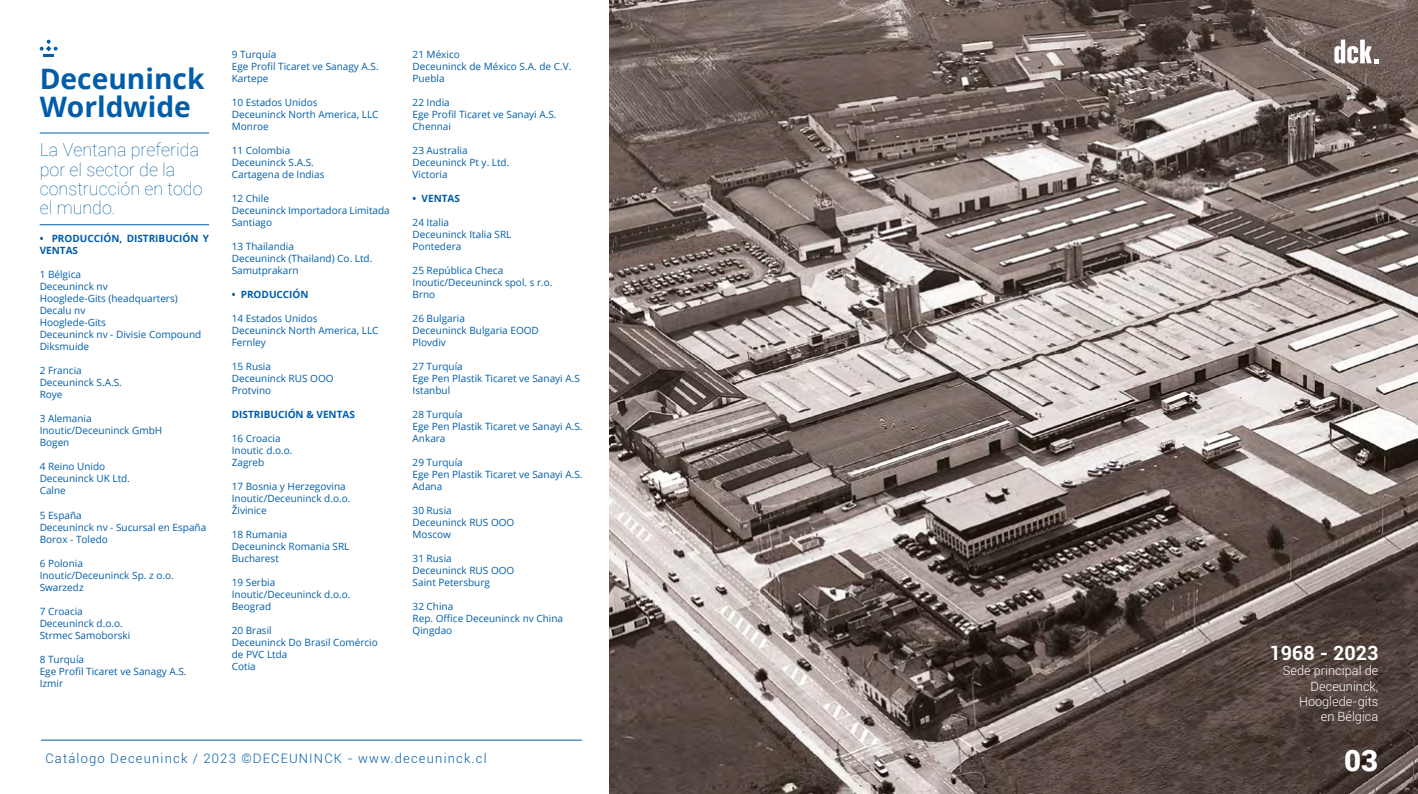
<style>
.page{position:relative;width:1418px;height:794px;background:#fff}
.page>*{position:absolute;margin:0;border:0;box-sizing:border-box;transform-origin:0 0}
.t1{font:900 29.4px "Roboto";color:#fff}
.t2{font:700 28.2px/28.2px "Open Sans";color:#005da9}
.t3{font:700 19.6px "Roboto";color:#fff}
.t4{font:100 17.8px/19.2px "Roboto";color:#005da9}
.t5{font:300 13px "Roboto";letter-spacing:.09em;color:#005da9}
.t6{font:300 12.8px/15.2px "Roboto";color:#fff;text-align:right}
.t7{font:10px/12px "Open Sans";color:#005da9}
.t8{font:700 10px/12px "Open Sans";color:#005da9}
</style>
<div class="page">
<img style="left:609px;top:0;width:808px;height:794px">
<svg style="left:40px;top:40px;width:18px;height:17px"></svg>
<hr style="left:40px;top:133px;width:169px;height:1px;background:#005da9">
<hr style="left:40px;top:224px;width:169px;height:1px;background:#005da9">
<hr style="left:41px;top:740px;width:541px;height:1px;background:#005da9">
<svg style="left:1334px;top:40px;width:44px;height:25px"></svg>
<h2 class="t2" style="left:40px;top:64px;width:166px">Deceuninck<br>Worldwide</h2>
<h3 class="t4" style="left:40px;top:140px;width:164px">La Ventana preferida por el sector de la construcción en todo el mundo.</h3>
<p class="t8" style="left:40px;top:232px;width:171px">• PRODUCCIÓN, DISTRIBUCIÓN Y<br>VENTAS</p>
<p class="t7" style="left:40px;top:268px;width:163px">1 Bélgica<br>Deceuninck nv<br>Hooglede-Gits (headquarters)<br>Decalu nv<br>Hooglede-Gits<br>Deceuninck nv - Divisie Compound<br>Diksmuide</p>
<p class="t7" style="left:40px;top:364px;width:84px">2 Francia<br>Deceuninck S.A.S.<br>Roye</p>
<p class="t7" style="left:40px;top:412px;width:124px">3 Alemania<br>Inoutic/Deceuninck GmbH<br>Bogen</p>
<p class="t7" style="left:40px;top:460px;width:92px">4 Reino Unido<br>Deceuninck UK Ltd.<br>Calne</p>
<p class="t7" style="left:40px;top:508px;width:168px">5 España<br>Deceuninck nv - Sucursal en España<br>Borox - Toledo</p>
<p class="t7" style="left:40px;top:556px;width:135px">6 Polonia<br>Inoutic/Deceuninck Sp. z o.o.<br>Swarzedz</p>
<p class="t7" style="left:40px;top:604px;width:92px">7 Croacia<br>Deceuninck d.o.o.<br>Strmec Samoborski</p>
<p class="t7" style="left:40px;top:652px;width:148px">8 Turquía<br>Ege Profil Ticaret ve Sanagy A.S.<br>Izmir</p>
<p class="t7" style="left:232px;top:48px;width:148px">9 Turquía<br>Ege Profil Ticaret ve Sanagy A.S.<br>Kartepe</p>
<p class="t7" style="left:232px;top:96px;width:148px">10 Estados Unidos<br>Deceuninck North America, LLC<br>Monroe</p>
<p class="t7" style="left:232px;top:144px;width:94px">11 Colombia<br>Deceuninck S.A.S.<br>Cartagena de Indias</p>
<p class="t7" style="left:232px;top:192px;width:159px">12 Chile<br>Deceuninck Importadora Limitada<br>Santiago</p>
<p class="t7" style="left:232px;top:240px;width:142px">13 Thailandia<br>Deceuninck (Thailand) Co. Ltd.<br>Samutprakarn</p>
<p class="t8" style="left:232px;top:288px;width:78px">• PRODUCCIÓN</p>
<p class="t7" style="left:232px;top:312px;width:148px">14 Estados Unidos<br>Deceuninck North America, LLC<br>Fernley</p>
<p class="t7" style="left:232px;top:360px;width:103px">15 Rusia<br>Deceuninck RUS OOO<br>Protvino</p>
<p class="t8" style="left:232px;top:408px;width:125px">DISTRIBUCIÓN &amp; VENTAS</p>
<p class="t7" style="left:232px;top:432px;width:62px">16 Croacia<br>Inoutic d.o.o.<br>Zagreb</p>
<p class="t7" style="left:232px;top:480px;width:120px">17 Bosnia y Herzegovina<br>Inoutic/Deceuninck d.o.o.<br>Živinice</p>
<p class="t7" style="left:232px;top:528px;width:119px">18 Rumania<br>Deceuninck Romania SRL<br>Bucharest</p>
<p class="t7" style="left:232px;top:576px;width:120px">19 Serbia<br>Inoutic/Deceuninck d.o.o.<br>Beograd</p>
<p class="t7" style="left:232px;top:624px;width:147px">20 Brasil<br>Deceuninck Do Brasil Comércio de PVC Ltda<br>Cotia</p>
<p class="t7" style="left:412px;top:48px;width:160px">21 México<br>Deceuninck de México S.A. de C.V.<br>Puebla</p>
<p class="t7" style="left:412px;top:96px;width:145px">22 India<br>Ege Profil Ticaret ve Sanayi A.S.<br>Chennai</p>
<p class="t7" style="left:412px;top:144px;width:98px">23 Australia<br>Deceuninck Pt y. Ltd.<br>Victoria</p>
<p class="t8" style="left:412px;top:192px;width:49px">• VENTAS</p>
<p class="t7" style="left:412px;top:216px;width:100px">24 Italia<br>Deceuninck Italia SRL<br>Pontedera</p>
<p class="t7" style="left:412px;top:264px;width:141px">25 República Checa<br>Inoutic/Deceuninck spol. s r.o.<br>Brno</p>
<p class="t7" style="left:412px;top:312px;width:128px">26 Bulgaria<br>Deceuninck Bulgaria EOOD<br>Plovdiv</p>
<p class="t7" style="left:412px;top:360px;width:169px">27 Turquía<br>Ege Pen Plastik Ticaret ve Sanayi A.S<br>Istanbul</p>
<p class="t7" style="left:412px;top:408px;width:171px">28 Turquía<br>Ege Pen Plastik Ticaret ve Sanayi A.S.<br>Ankara</p>
<p class="t7" style="left:412px;top:456px;width:171px">29 Turquía<br>Ege Pen Plastik Ticaret ve Sanayi A.S.<br>Adana</p>
<p class="t7" style="left:412px;top:504px;width:103px">30 Rusia<br>Deceuninck RUS OOO<br>Moscow</p>
<p class="t7" style="left:412px;top:552px;width:103px">31 Rusia<br>Deceuninck RUS OOO<br>Saint Petersburg</p>
<p class="t7" style="left:412px;top:600px;width:152px">32 China<br>Rep. Office Deceuninck nv China<br>Qingdao</p>
<h3 class="t3" style="left:1269px;top:639px;width:110px">1968 - 2023</h3>
<p class="t6" style="left:1282px;top:663px;width:97px">Sede principal de<br>Deceuninck,<br>Hooglede-gits en Bélgica</p>
<h3 class="t5" style="left:45px;top:749px;width:443px">Catálogo Deceuninck / 2023 ©DECEUNINCK - www.deceuninck.cl</h3>
<h1 class="t1" style="left:1344px;top:739px;width:36px">03</h1>
</div>
